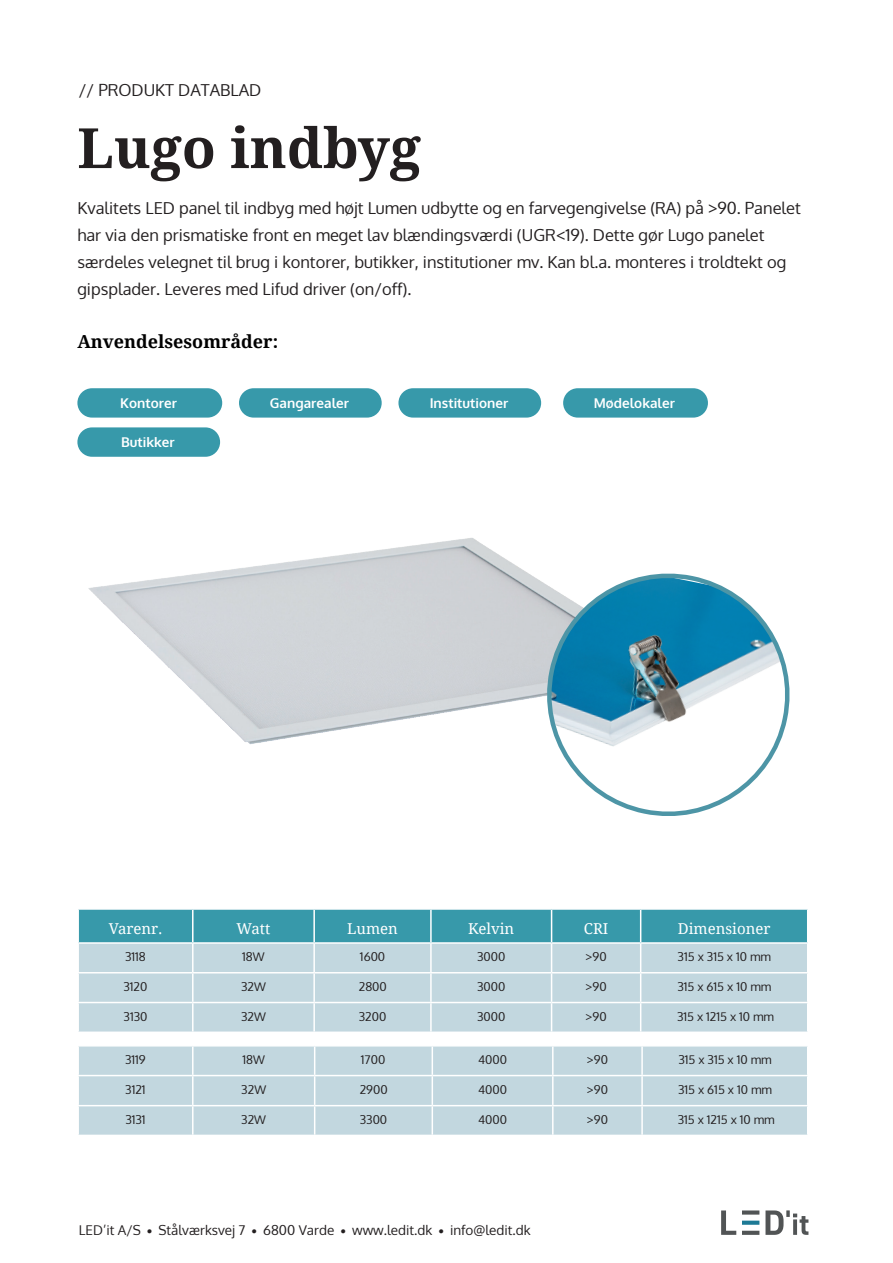
<style>
.page{position:relative;width:893px;height:1263px;background:#fff}
.page>*{position:absolute;margin:0;border:0;box-sizing:border-box;transform-origin:0 0}
.t1{font:700 55.5px "Noto Serif";color:#231f20}
.t2{font:700 18px "Noto Serif";color:#000}
.t3{font:16.5px/27px "Oxygen";color:#231f20}
.t4{font:15px "Noto Serif";color:#fff}
.t5{font:13.5px "Oxygen";color:#231f20}
.t6{font:700 13.5px "Oxygen";color:#fff}
.t7{font:12px "Oxygen";color:#231f20}
.s1{font-family:"Riffic Free";font-weight:700}
</style>
<div class="page">
<svg style="left:721px;top:1210px;width:15px;height:25px"></svg>
<svg style="left:742px;top:1210px;width:17px;height:4px"></svg>
<svg style="left:742px;top:1220px;width:17px;height:5px"></svg>
<svg style="left:742px;top:1231px;width:17px;height:4px"></svg>
<svg style="left:765px;top:1210px;width:43px;height:25px"></svg>
<svg style="left:78px;top:909px;width:730px;height:226px;background:#b5d2db"></svg>
<img style="left:88px;top:538px;width:445px;height:206px">
<div style="left:80px;top:430px;width:137px;height:24px;background:#3799aa;border-radius:12px"></div>
<div style="left:77px;top:427px;width:143px;height:30px;border:6px solid #3799aa;border-radius:12px"></div>
<div style="left:80px;top:391px;width:139px;height:24px;background:#3799aa;border-radius:12px"></div>
<div style="left:77px;top:388px;width:145px;height:30px;border:6px solid #3799aa;border-radius:12px"></div>
<div style="left:566px;top:391px;width:139px;height:24px;background:#3799aa;border-radius:12px"></div>
<div style="left:563px;top:388px;width:145px;height:30px;border:6px solid #3799aa;border-radius:12px"></div>
<div style="left:242px;top:391px;width:137px;height:24px;background:#3799aa;border-radius:12px"></div>
<div style="left:239px;top:388px;width:143px;height:30px;border:6px solid #3799aa;border-radius:12px"></div>
<div style="left:401px;top:391px;width:137px;height:24px;background:#3799aa;border-radius:12px"></div>
<div style="left:398px;top:388px;width:143px;height:30px;border:6px solid #3799aa;border-radius:12px"></div>
<svg style="left:533px;top:573px;width:257px;height:243px"></svg>
<p class="t3" style="left:79px;top:76px;width:184px">// PRODUKT DATABLAD</p>
<h1 class="t1" style="left:77px;top:109px;width:345px">Lugo indbyg</h1>
<p class="t3" style="left:77px;top:195px;width:725px">Kvalitets LED panel til indbyg med højt Lumen udbytte og en farvegengivelse (RA) på &gt;90. Panelet har via den prismatiske front en meget lav blændingsværdi (UGR&lt;19). Dette gør Lugo panelet særdeles velegnet til brug i kontorer, butikker, institutioner mv. Kan bl.a. monteres i troldtekt og gipsplader. Leveres med Lifud driver (on/off).</p>
<p class="t2" style="left:77px;top:329px;width:202px">Anvendelsesområder:</p>
<p class="t6" style="left:120px;top:395px;width:58px">Kontorer</p>
<p class="t6" style="left:270px;top:395px;width:81px">Gangarealer</p>
<p class="t6" style="left:430px;top:395px;width:80px">Institutioner</p>
<p class="t6" style="left:594px;top:395px;width:83px">Mødelokaler</p>
<p class="t6" style="left:121px;top:434px;width:55px">Butikker</p>
<p class="t4" style="left:109px;top:918px;width:55px">Varenr.</p>
<p class="t4" style="left:236px;top:918px;width:35px">Watt</p>
<p class="t4" style="left:347px;top:918px;width:52px">Lumen</p>
<p class="t4" style="left:468px;top:918px;width:48px">Kelvin</p>
<p class="t4" style="left:584px;top:918px;width:26px">CRI</p>
<p class="t4" style="left:678px;top:918px;width:94px">Dimensioner</p>
<p class="t7" style="left:125px;top:949px;width:22px">3118</p>
<p class="t7" style="left:242px;top:949px;width:24px">18W</p>
<p class="t7" style="left:360px;top:949px;width:27px">1600</p>
<p class="t7" style="left:477px;top:949px;width:30px">3000</p>
<p class="t7" style="left:586px;top:949px;width:22px">&gt;90</p>
<p class="t7" style="left:678px;top:949px;width:95px">315 x 315 x 10 mm</p>
<p class="t7" style="left:124px;top:978px;width:25px">3120</p>
<p class="t7" style="left:241px;top:978px;width:26px">32W</p>
<p class="t7" style="left:359px;top:978px;width:30px">2800</p>
<p class="t7" style="left:477px;top:978px;width:30px">3000</p>
<p class="t7" style="left:586px;top:978px;width:22px">&gt;90</p>
<p class="t7" style="left:677px;top:978px;width:95px">315 x 615 x 10 mm</p>
<p class="t7" style="left:124px;top:1008px;width:25px">3130</p>
<p class="t7" style="left:241px;top:1008px;width:26px">32W</p>
<p class="t7" style="left:359px;top:1008px;width:29px">3200</p>
<p class="t7" style="left:477px;top:1008px;width:30px">3000</p>
<p class="t7" style="left:586px;top:1008px;width:22px">&gt;90</p>
<p class="t7" style="left:677px;top:1008px;width:98px">315 x 1215 x 10 mm</p>
<p class="t7" style="left:125px;top:1052px;width:22px">3119</p>
<p class="t7" style="left:243px;top:1052px;width:24px">18W</p>
<p class="t7" style="left:361px;top:1052px;width:26px">1700</p>
<p class="t7" style="left:478px;top:1052px;width:30px">4000</p>
<p class="t7" style="left:587px;top:1052px;width:22px">&gt;90</p>
<p class="t7" style="left:678px;top:1052px;width:95px">315 x 315 x 10 mm</p>
<p class="t7" style="left:125px;top:1081px;width:22px">3121</p>
<p class="t7" style="left:241px;top:1081px;width:26px">32W</p>
<p class="t7" style="left:360px;top:1081px;width:29px">2900</p>
<p class="t7" style="left:478px;top:1081px;width:30px">4000</p>
<p class="t7" style="left:587px;top:1081px;width:22px">&gt;90</p>
<p class="t7" style="left:678px;top:1081px;width:95px">315 x 615 x 10 mm</p>
<p class="t7" style="left:125px;top:1111px;width:22px">3131</p>
<p class="t7" style="left:241px;top:1111px;width:26px">32W</p>
<p class="t7" style="left:360px;top:1111px;width:29px">3300</p>
<p class="t7" style="left:478px;top:1111px;width:30px">4000</p>
<p class="t7" style="left:587px;top:1111px;width:22px">&gt;90</p>
<p class="t7" style="left:678px;top:1111px;width:98px">315 x 1215 x 10 mm</p>
<p class="t5" style="left:79px;top:1221px;width:453px">LED’it A/S <span class="s1">•</span> Stålværksvej 7 <span class="s1">•</span> 6800 Varde <span class="s1">•</span> www.ledit.dk <span class="s1">•</span> info@ledit.dk</p>
</div>
